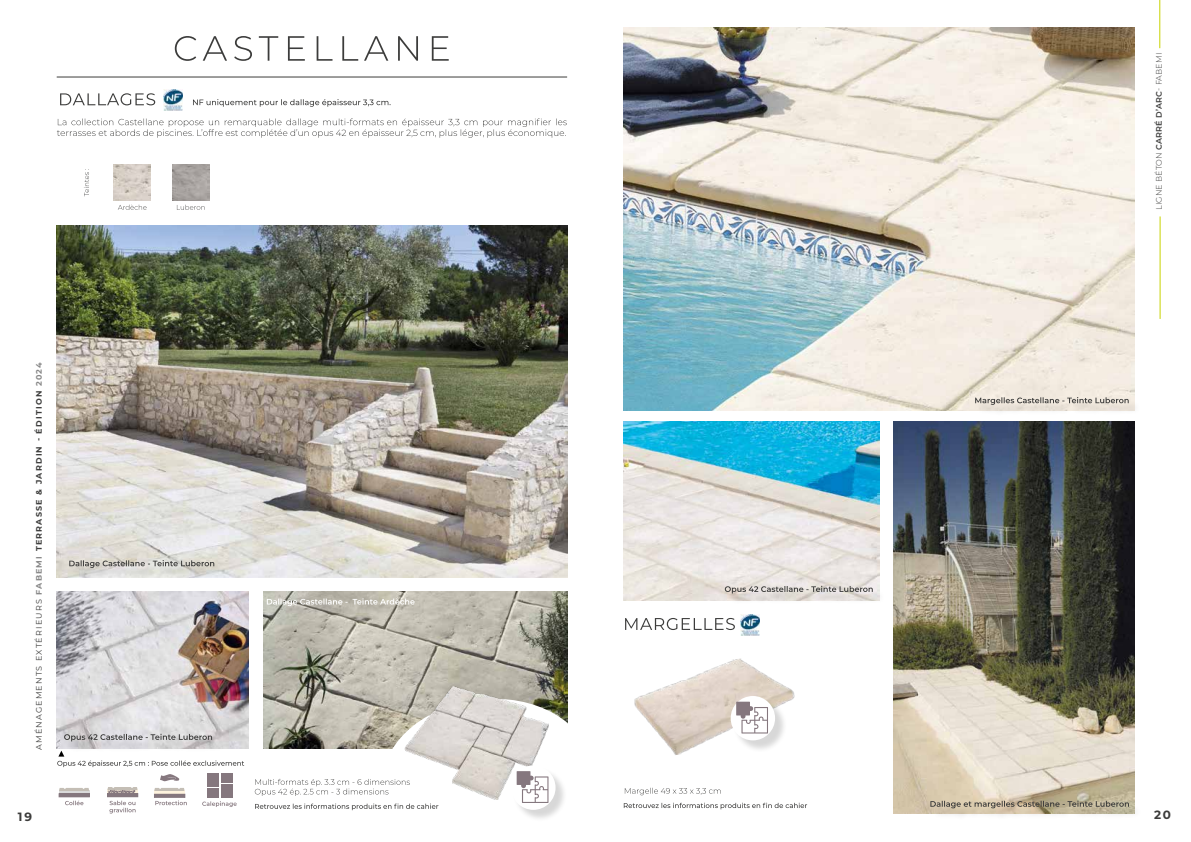
<style>
.page{position:relative;width:1191px;height:842px;background:#fff}
.page>*{position:absolute;margin:0;border:0;box-sizing:border-box;transform-origin:0 0}
.t1{font:700 12px "Montserrat";color:#3c3c3b}
.t2{font:700 8px "Montserrat";letter-spacing:.15em;color:#3c3c3b}
.t3{font:300 8px "Montserrat";letter-spacing:.02em;color:#3c3c3b}
.s1{font-weight:400}
.s2{color:#878787}
.s3{font-weight:600}
</style>
<div class="page">
<hr style="left:1159px;top:0;width:1px;height:48px;background:#c8d300">
<hr style="left:1159px;top:216px;width:1px;height:103px;background:#c8d300">
<svg style="left:625px;top:618px;width:110px;height:12px"></svg>
<img style="left:634px;top:658px;width:161px;height:97px">
<img style="left:893px;top:421px;width:242px;height:393px">
<svg style="left:175px;top:36px;width:274px;height:25px"></svg>
<svg style="left:60px;top:93px;width:95px;height:12px"></svg>
<img style="left:57px;top:225px;width:510px;height:353px">
<svg style="left:57px;top:118px;width:510px;height:20px"></svg>
<img style="left:264px;top:591px;width:303px;height:102px">
<div style="left:732px;top:698px;width:55px;height:55px;background:#000;opacity:.16"></div>
<div style="left:730px;top:696px;width:45px;height:44px;background:#fff;border-radius:50%"></div>
<svg style="left:736px;top:702px;width:32px;height:31px"></svg>
<img style="left:403px;top:686px;width:148px;height:7px">
<img style="left:57px;top:591px;width:191px;height:157px">
<img style="left:114px;top:165px;width:37px;height:35px">
<svg style="left:118px;top:205px;width:29px;height:5px"></svg>
<svg style="left:84px;top:169px;width:5px;height:27px"></svg>
<img style="left:173px;top:165px;width:37px;height:35px">
<svg style="left:177px;top:205px;width:28px;height:5px"></svg>
<hr style="left:107px;top:790px;width:31px;height:3px;background:#fff4df">
<svg style="left:107px;top:787px;width:30px;height:6px"></svg>
<div style="left:107px;top:793px;width:31px;height:4px;border:1px solid #85777e"></div>
<svg style="left:109px;top:801px;width:27px;height:12px"></svg>
<hr style="left:59px;top:791px;width:30px;height:3px;background:#dadada">
<svg style="left:59px;top:788px;width:30px;height:3px"></svg>
<div style="left:59px;top:793px;width:31px;height:4px;border:1px solid #85777e"></div>
<svg style="left:65px;top:801px;width:19px;height:4px"></svg>
<hr style="left:154px;top:791px;width:31px;height:3px;background:#fff4df">
<svg style="left:154px;top:788px;width:30px;height:3px"></svg>
<div style="left:154px;top:794px;width:31px;height:3px;border:1px solid #85777e"></div>
<svg style="left:160px;top:774px;width:19px;height:7px"></svg>
<svg style="left:155px;top:800px;width:32px;height:5px"></svg>
<div style="left:207px;top:773px;width:12px;height:13px;background:#85777e"></div>
<div style="left:221px;top:784px;width:12px;height:14px;background:#85777e"></div>
<div style="left:221px;top:773px;width:12px;height:9px;background:#85777e"></div>
<div style="left:207px;top:789px;width:12px;height:9px;background:#85777e"></div>
<svg style="left:202px;top:801px;width:35px;height:6px"></svg>
<svg style="left:625px;top:788px;width:95px;height:7px"></svg>
<svg style="left:193px;top:99px;width:197px;height:8px"></svg>
<img style="left:163px;top:90px;width:19px;height:21px">
<hr style="left:57px;top:77px;width:510px;height:1px;background:#3c3c3b">
<img style="left:740px;top:615px;width:19px;height:21px">
<svg style="left:255px;top:693px;width:313px;height:126px"></svg>
<svg style="left:624px;top:803px;width:183px;height:6px"></svg>
<img style="left:623px;top:28px;width:511px;height:382px">
<img style="left:624px;top:421px;width:255px;height:179px">
<div style="left:977px;top:399px;width:163px;height:18px;background:#000;opacity:.16"></div>
<svg style="left:975px;top:397px;width:153px;height:8px"></svg>
<div style="left:932px;top:802px;width:209px;height:18px;background:#000;opacity:.16"></div>
<svg style="left:930px;top:800px;width:199px;height:8px;background:#a69c85"></svg>
<div style="left:71px;top:562px;width:156px;height:18px;background:#000;opacity:.16"></div>
<svg style="left:69px;top:560px;width:145px;height:8px"></svg>
<div style="left:268px;top:600px;width:159px;height:18px;background:#000;opacity:.16"></div>
<svg style="left:267px;top:598px;width:147px;height:8px"></svg>
<svg style="left:57px;top:751px;width:187px;height:16px"></svg>
<div style="left:66px;top:736px;width:158px;height:17px;background:#000;opacity:.16"></div>
<svg style="left:64px;top:734px;width:148px;height:7px"></svg>
<div style="left:726px;top:588px;width:159px;height:17px;background:#000;opacity:.16"></div>
<svg style="left:725px;top:586px;width:147px;height:7px"></svg>
<p class="t2" style="left:33px;top:750px;width:389px;rotate:-90deg"><span class="s1">AMÉNAGEMENTS EXTÉRIEURS</span> <span class="s2">FABEMI</span> TERRASSE &amp; JARDIN - ÉDITION <span class="s2">2024</span></p>
<h1 class="t1" style="left:18px;top:808px;width:16px">19</h1>
<p class="t3" style="left:1153px;top:210px;width:159px;rotate:-90deg">LIGNE BÉTON <span class="s3">CARRÉ D’ARC</span>- FABEMI</p>
<h1 class="t1" style="left:1154px;top:806px;width:19px">20</h1>
</div>
